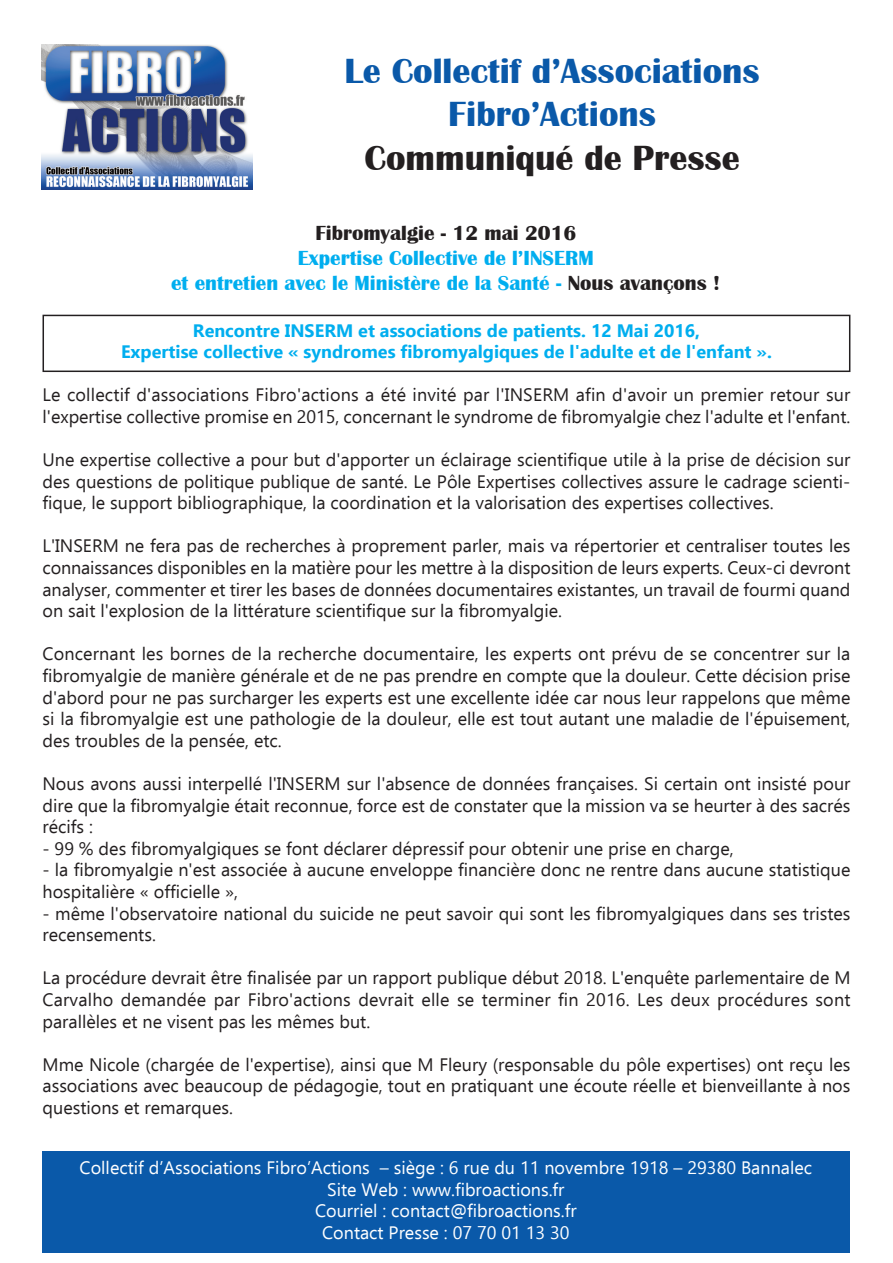
<style>
.page{position:relative;width:893px;height:1263px;background:#fff}
.page>*{position:absolute;margin:0;border:0;box-sizing:border-box;transform-origin:0 0}
.t1{font:700 36px/43.2px "Britannic";color:#0a59a9;text-align:center}
.t2{font:700 36px "Britannic";color:#231f20}
.t3{font:700 21px/25.2px "Britannic";color:#00aeef;text-align:center}
.t4{font:700 21px "Britannic";color:#231f20}
.t5{font:18px/21.6px "Ebrima";color:#231f20;text-align:justify}
.t6{font:18px/21.6px "Ebrima";color:#fff;text-align:center}
.t7{font:700 18px/21.6px "Ebrima";color:#00aeef;text-align:center}
.s1{color:#231f20}
</style>
<div class="page">
<img style="left:42px;top:44px;width:210px;height:146px">
<div style="left:42px;top:1151px;width:808px;height:101px;background:#0a59a9"></div>
<div style="left:43px;top:315px;width:807px;height:57px;border:2px solid #231f20"></div>
<h1 class="t1" style="left:345px;top:50px;width:417px">Le Collectif d’Associations<br>Fibro’Actions</h1>
<h1 class="t2" style="left:365px;top:140px;width:377px">Communiqué de Presse</h1>
<p class="t4" style="left:315px;top:222px;width:262px">Fibromyalgie - 12 mai 2016</p>
<p class="t3" style="left:171px;top:246px;width:551px">Expertise Collective de l’INSERM<br>et entretien avec le Ministère de la Santé - <span class="s1">Nous avançons !</span></p>
<p class="t7" style="left:121px;top:319px;width:652px">Rencontre INSERM et associations de patients. 12 Mai 2016,<br>Expertise collective « syndromes fibromyalgiques de l'adulte et de l'enfant ».</p>
<p class="t5" style="left:43px;top:383px;width:809px">Le collectif d'associations Fibro'actions a été invité par l'INSERM afin d'avoir un premier retour sur l'expertise collective promise en 2015, concernant le syndrome de fibromyalgie chez l'adulte et l'enfant.</p>
<p class="t5" style="left:43px;top:448px;width:809px">Une expertise collective a pour but d'apporter un éclairage scientifique utile à la prise de décision sur des questions de politique publique de santé. Le Pôle Expertises collectives assure le cadrage scienti&shy;fique, le support bibliographique, la coordination et la valorisation des expertises collectives.</p>
<p class="t5" style="left:43px;top:534px;width:809px">L'INSERM ne fera pas de recherches à proprement parler, mais va répertorier et centraliser toutes les connaissances disponibles en la matière pour les mettre à la disposition de leurs experts. Ceux-ci devront analyser, commenter et tirer les bases de données documentaires existantes, un travail de fourmi quand on sait l'explosion de la littérature scientifique sur la fibromyalgie.</p>
<p class="t5" style="left:43px;top:642px;width:809px">Concernant les bornes de la recherche documentaire, les experts ont prévu de se concentrer sur la fibromyalgie de manière générale et de ne pas prendre en compte que la douleur. Cette décision prise d'abord pour ne pas surcharger les experts est une excellente idée car nous leur rappelons que même si la fibromyalgie est une pathologie de la douleur, elle est tout autant une maladie de l'épuisement, des troubles de la pensée, etc.</p>
<p class="t5" style="left:43px;top:772px;width:809px">Nous avons aussi interpellé l'INSERM sur l'absence de données françaises. Si certain ont insisté pour dire que la fibromyalgie était reconnue, force est de constater que la mission va se heurter à des sacrés récifs :</p>
<p class="t5" style="left:43px;top:836px;width:693px">- 99 % des fibromyalgiques se font déclarer dépressif pour obtenir une prise en charge,</p>
<p class="t5" style="left:43px;top:858px;width:809px">- la fibromyalgie n'est associée à aucune enveloppe financière donc ne rentre dans aucune statistique hospitalière « officielle »,</p>
<p class="t5" style="left:43px;top:901px;width:809px">- même l'observatoire national du suicide ne peut savoir qui sont les fibromyalgiques dans ses tristes recensements.</p>
<p class="t5" style="left:43px;top:966px;width:809px">La procédure devrait être finalisée par un rapport publique début 2018. L'enquête parlementaire de M Carvalho demandée par Fibro'actions devrait elle se terminer fin 2016. Les deux procédures sont parallèles et ne visent pas les mêmes but.</p>
<p class="t5" style="left:43px;top:1052px;width:809px">Mme Nicole (chargée de l'expertise), ainsi que M Fleury (responsable du pôle expertises) ont reçu les associations avec beaucoup de pédagogie, tout en pratiquant une écoute réelle et bienveillante à nos questions et remarques.</p>
<p class="t6" style="left:80px;top:1156px;width:734px">Collectif d’Associations Fibro’Actions – siège : 6 rue du 11 novembre 1918 – 29380 Bannalec Site Web : www.fibroactions.fr<br>Courriel : contact@fibroactions.fr<br>Contact Presse : 07 70 01 13 30</p>
</div>
